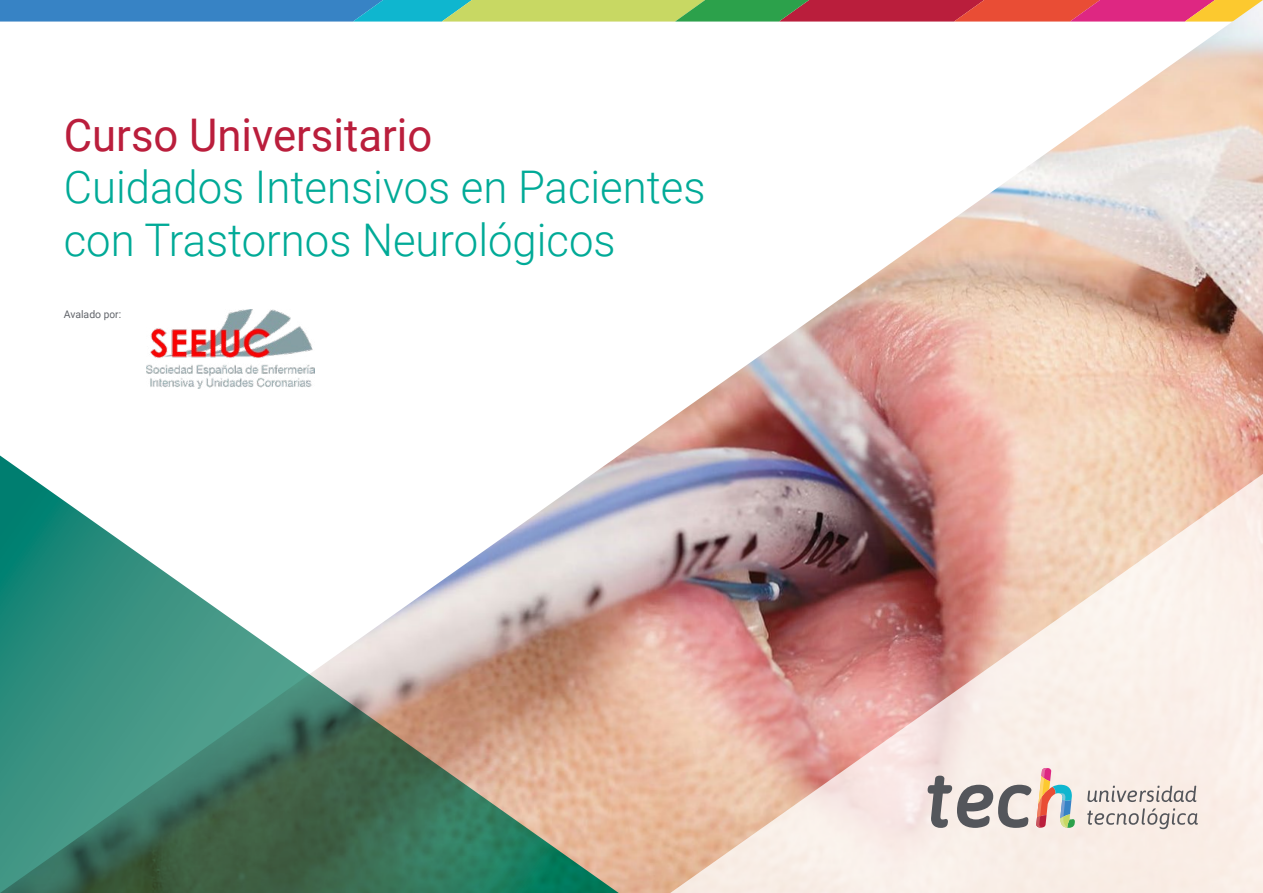
<style>
.page{position:relative;width:1263px;height:893px;background:#fff}
.page>*{position:absolute;margin:0;border:0;box-sizing:border-box;transform-origin:0 0}
.t1{font:300 45px/52.5px "Roboto";color:#00aa97}
.t2{font:45px "Roboto";color:#ba1e3c}
.t3{font:10.5px "Roboto";color:#61646a}
</style>
<div class="page">
<img style="left:0;top:0;width:1263px;height:454px">
<img style="left:649px;top:454px;width:614px;height:439px">
<svg style="left:928px;top:768px;width:147px;height:60px;background:#c3b9b5"></svg>
<svg style="left:1087px;top:786px;width:109px;height:16px;background:#cac1be"></svg>
<svg style="left:1087px;top:808px;width:111px;height:21px;background:#d5ccc7"></svg>
<svg style="left:0;top:446px;width:649px;height:447px"></svg>
<img style="left:146px;top:310px;width:168px;height:78px">
<p class="t2" style="left:64px;top:103px;width:370px">Curso Universitario</p>
<p class="t1" style="left:64px;top:159px;width:643px">Cuidados Intensivos en Pacientes con Trastornos Neurológicos</p>
<p class="t3" style="left:64px;top:306px;width:59px">Avalado por:</p>
</div>
